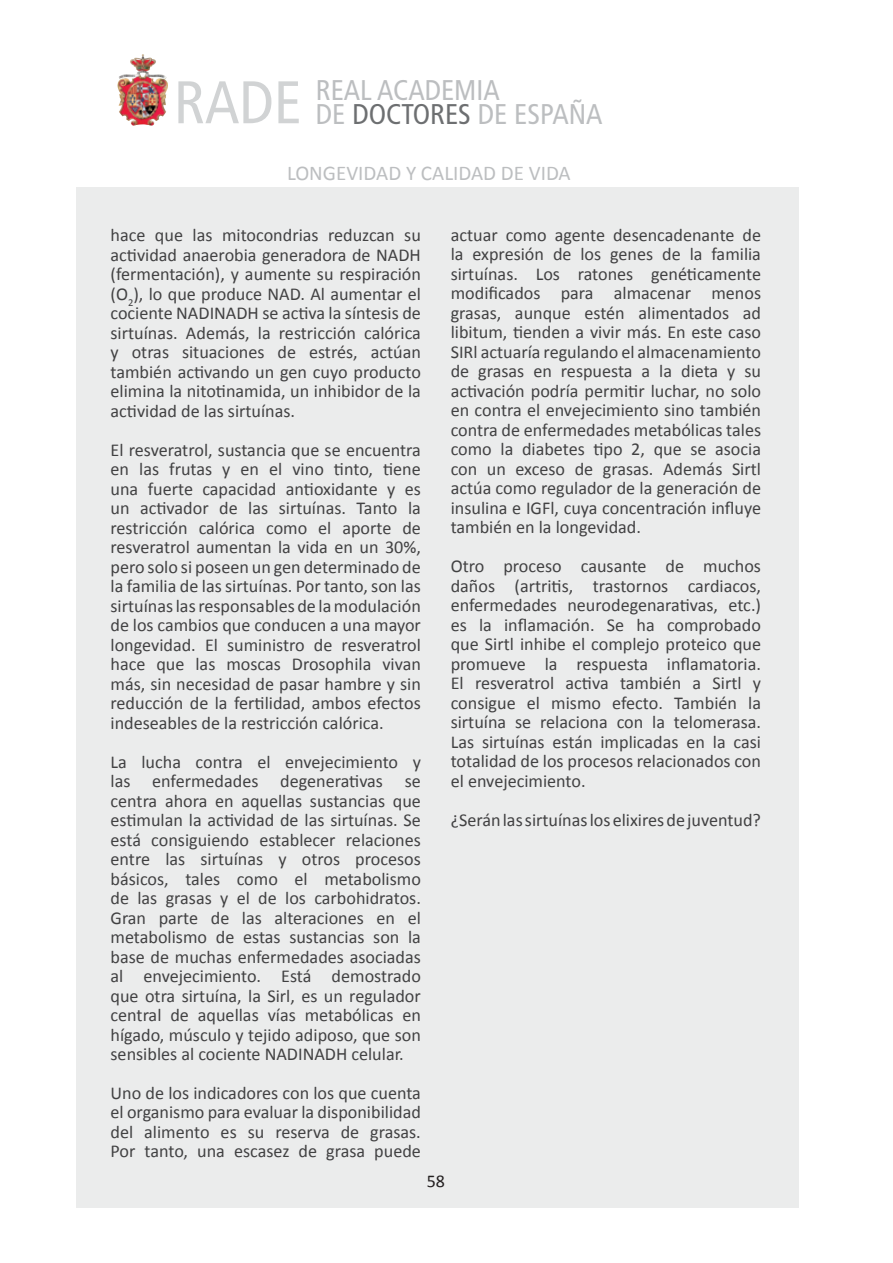
<style>
.page{position:relative;width:893px;height:1263px;background:#fff}
.page>*{position:absolute;margin:0;border:0;box-sizing:border-box;transform-origin:0 0}
.t1{font:condensed 28.5px/24px "Frutiger";color:#bcbec0}
.t2{font:21px "Calibri";color:#bcbec0}
.t3{font:18.15px/19.5px "Calibri";color:#414142;text-align:justify}
.t4{font:18px "Calibri";color:#231f20}
.s1{font-size:60px;color:#d1d3d4}
.s2{color:#6d6f71}
</style>
<div class="page">
<div style="left:77px;top:187px;width:722px;height:1021px;background:#ebecec"></div>
<img style="left:119px;top:55px;width:23px;height:26px">
<h1 class="t1" style="left:316px;top:78px;width:288px;text-indent:-142px"><span class="s1">RADE</span> REAL ACADEMIA<br>DE <span class="s2">DOCTORES</span> DE ESPAÑA</h1>
<p class="t2" style="left:287px;top:160px;width:285px">LONGEVIDAD Y CALIDAD DE VIDA</p>
<p class="t3" style="left:111px;top:224px;width:312px">hace que las mitocondrias reduzcan su actividad anaerobia generadora de NADH (fermentación), y aumente su respiración (O<sub>2</sub>), lo que produce NAD. Al aumentar el cociente NADINADH se activa la síntesis de sirtuínas. Además, la restricción calórica y otras situaciones de estrés, actúan también activando un gen cuyo producto elimina la nitotinamida, un inhibidor de la actividad de las sirtuínas.</p>
<p class="t3" style="left:111px;top:439px;width:312px">El resveratrol, sustancia que se encuentra en las frutas y en el vino tinto, tiene una fuerte capacidad antioxidante y es un activador de las sirtuínas. Tanto la restricción calórica como el aporte de resveratrol aumentan la vida en un 30%, pero solo si poseen un gen determinado de la familia de las sirtuínas. Por tanto, son las sirtuínas las responsables de la modulación de los cambios que conducen a una mayor longevidad. El suministro de resveratrol hace que las moscas Drosophila vivan más, sin necesidad de pasar hambre y sin reducción de la fertilidad, ambos efectos indeseables de la restricción calórica.</p>
<p class="t3" style="left:111px;top:751px;width:312px">La lucha contra el envejecimiento y las enfermedades degenerativas se centra ahora en aquellas sustancias que estimulan la actividad de las sirtuínas. Se está consiguiendo establecer relaciones entre las sirtuínas y otros procesos básicos, tales como el metabolismo de las grasas y el de los carbohidratos.<br>Gran parte de las alteraciones en el metabolismo de estas sustancias son la base de muchas enfermedades asociadas al envejecimiento. Está demostrado que otra sirtuína, la Sirl, es un regulador central de aquellas vías metabólicas en hígado, músculo y tejido adiposo, que son sensibles al cociente NADINADH celular.</p>
<p class="t3" style="left:111px;top:1082px;width:312px">Uno de los indicadores con los que cuenta el organismo para evaluar la disponibilidad del alimento es su reserva de grasas.<br>Por tanto, una escasez de grasa puede</p>
<p class="t3" style="left:451px;top:224px;width:312px">actuar como agente desencadenante de la expresión de los genes de la familia sirtuínas. Los ratones genéticamente modificados para almacenar menos grasas, aunque estén alimentados ad libitum, tienden a vivir más. En este caso SIRl actuaría regulando el almacenamiento de grasas en respuesta a la dieta y su activación podría permitir luchar, no solo en contra el envejecimiento sino también contra de enfermedades metabólicas tales como la diabetes tipo 2, que se asocia con un exceso de grasas. Además Sirtl actúa como regulador de la generación de insulina e IGFl, cuya concentración influye también en la longevidad.</p>
<p class="t3" style="left:451px;top:556px;width:312px">Otro proceso causante de muchos daños (artritis, trastornos cardiacos, enfermedades neurodegenarativas, etc.) es la inflamación. Se ha comprobado que Sirtl inhibe el complejo proteico que promueve la respuesta inflamatoria.<br>El resveratrol activa también a Sirtl y consigue el mismo efecto. También la sirtuína se relaciona con la telomerasa.<br>Las sirtuínas están implicadas en la casi totalidad de los procesos relacionados con el envejecimiento.</p>
<p class="t3" style="left:451px;top:809px;width:312px">¿Serán las sirtuínas los elixires de juventud?</p>
<p class="t4" style="left:427px;top:1170px;width:20px">58</p>
</div>
